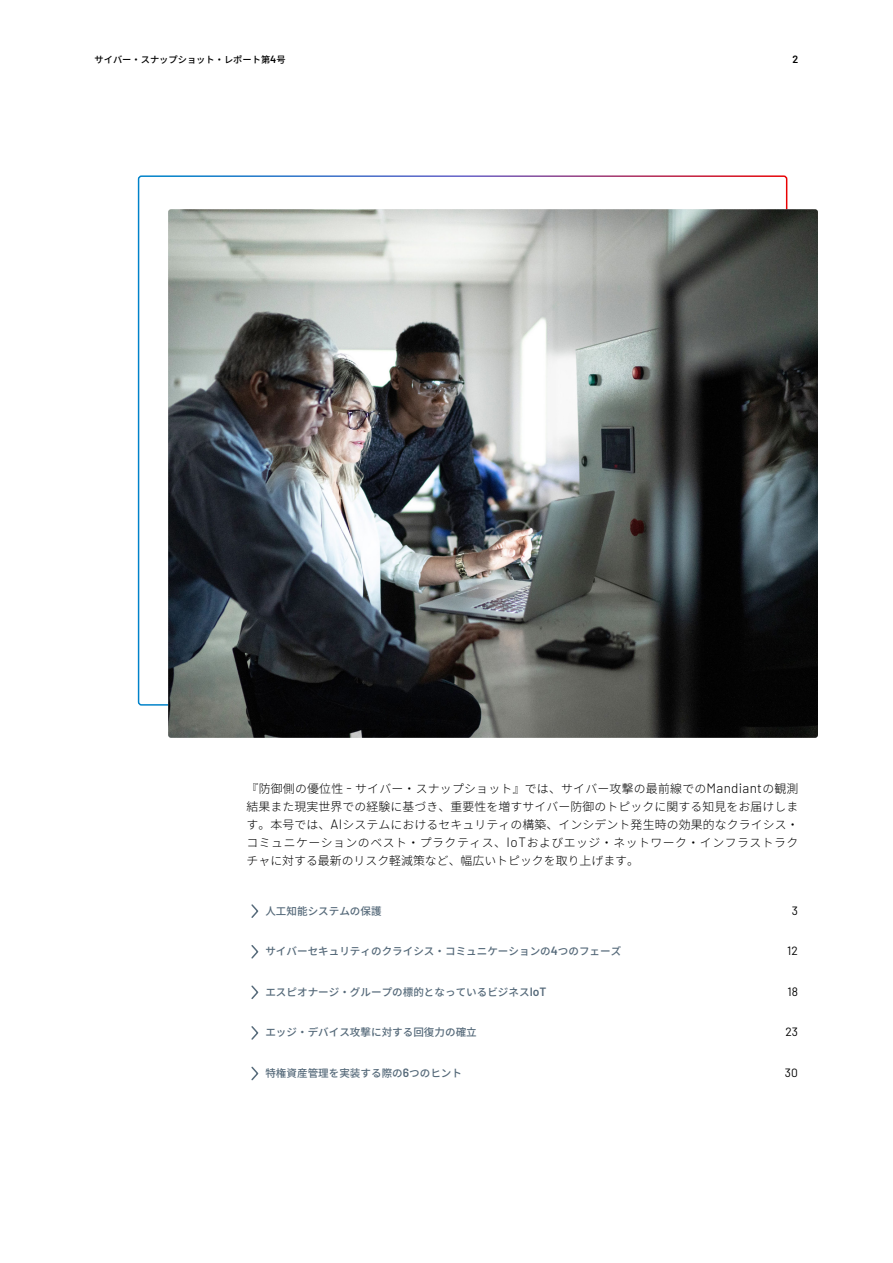
<style>
.page{position:relative;width:893px;height:1263px;background:#fff}
.page>*{position:absolute;margin:0;border:0;box-sizing:border-box;transform-origin:0 0}
.t1{font:12px "Barlow";color:#000}
.Body{font:300 11.85px/18px "Noto Sans CJ Kjp";color:#000;text-align:justify}
.t2{font:500 10.5px "Noto Sans CJ Kjp";color:#566a7a}
.Running_Head_RGB_Black{font:600 10.5px "Barlow";color:#000}
.Running_Head_RGB_Black-2{font:500 9.3px "Noto Sans CJ Kjp";color:#000}
.s1{font-family:"Barlow";font-weight:600;font-size:10.5px}
.s2{font-family:"Barlow";font-size:13.5px}
.s3{font-family:"Barlow";font-weight:600;font-size:12px}
</style>
<div class="page">
<svg style="left:251px;top:904px;width:8px;height:14px"></svg>
<svg style="left:251px;top:985px;width:8px;height:14px"></svg>
<svg style="left:251px;top:945px;width:8px;height:14px"></svg>
<svg style="left:251px;top:1026px;width:8px;height:14px"></svg>
<svg style="left:251px;top:1066px;width:8px;height:15px"></svg>
<img style="left:168px;top:209px;width:650px;height:529px">
<p class="Running_Head_RGB_Black-2" style="left:94px;top:55px;width:193px">サイバー・スナップショット・レポート第<span class="s1">4</span>号</p>
<p class="Running_Head_RGB_Black" style="left:793px;top:51px;width:7px">2</p>
<p class="Body" style="left:247px;top:780px;width:554px">『防御側の優位性 <span class="s2">-</span> サイバー・スナップショット』では、サイバー攻撃の最前線での<span class="s2">Mandiant</span>の観測結果また現実世界での経験に基づき、重要性を増すサイバー防御のトピックに関する知見をお届けします。本号では、<span class="s2">AI</span>システムにおけるセキュリティの構築、インシデント発生時の効果的なクライシス・コミュニケーションのベスト・プラクティス、<span class="s2">IoT</span>およびエッジ・ネットワーク・インフラストラクチャに対する最新のリスク軽減策など、幅広いトピックを取り上げます。</p>
<p class="t2" style="left:265px;top:905px;width:118px">人工知能システムの保護</p>
<p class="t1" style="left:792px;top:902px;width:8px">3</p>
<p class="t2" style="left:265px;top:945px;width:357px">サイバーセキュリティのクライシス・コミュニケーションの<span class="s3">4</span>つのフェーズ</p>
<p class="t1" style="left:787px;top:942px;width:12px">12</p>
<p class="t2" style="left:265px;top:986px;width:283px">エスピオナージ・グループの標的となっているビジネス<span class="s3">IoT</span></p>
<p class="t1" style="left:787px;top:983px;width:12px">18</p>
<p class="t2" style="left:265px;top:1026px;width:213px">エッジ・デバイス攻撃に対する回復力の確立</p>
<p class="t1" style="left:785px;top:1023px;width:14px">23</p>
<p class="t2" style="left:265px;top:1067px;width:198px">特権資産管理を実装する際の<span class="s3">6</span>つのヒント</p>
<p class="t1" style="left:785px;top:1064px;width:14px">30</p>
</div>
